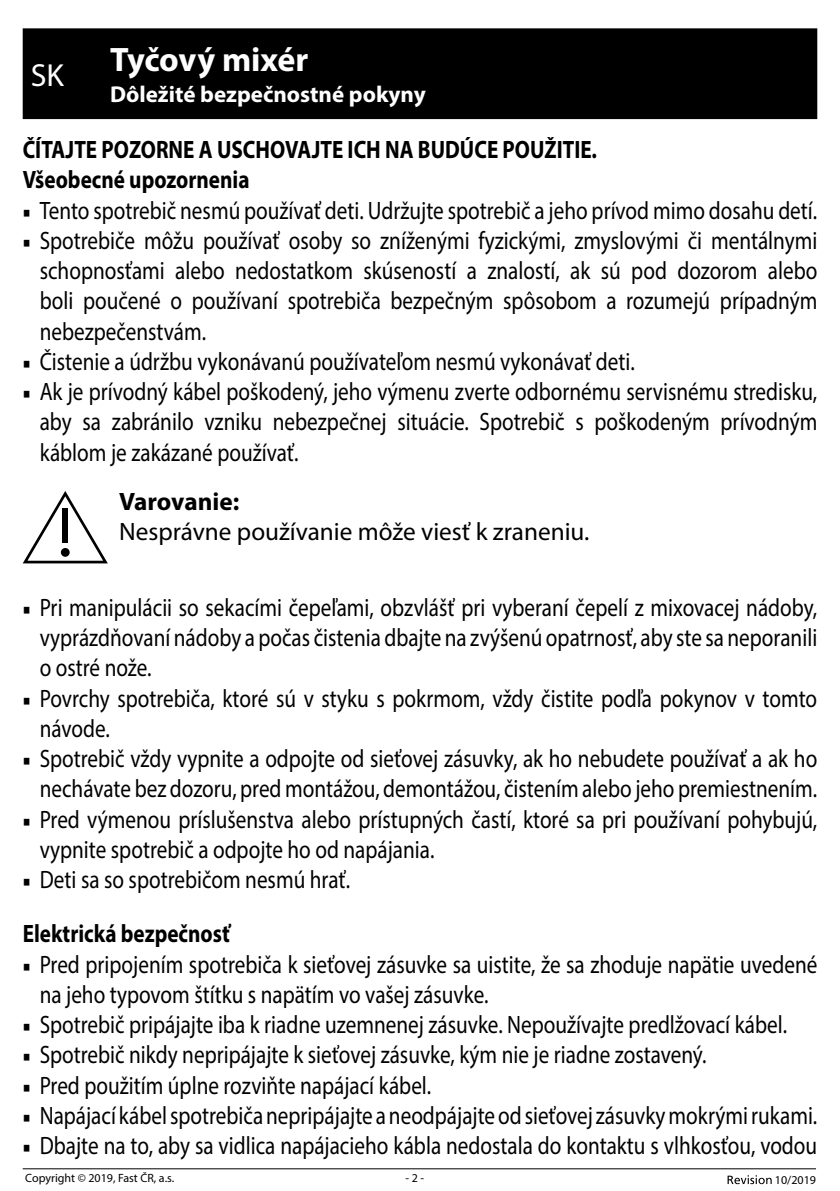
<style>
.page{position:relative;width:840px;height:1191px;background:#fff}
.page>*{position:absolute;margin:0;border:0;box-sizing:border-box;transform-origin:0 0}
.t1{font:700 34px "Myriad Pro";letter-spacing:-.01em;color:#fff}
.t2{font:32px "Myriad Pro";color:#fff}
.t3{font:25.2px/30.2px "Myriad Pro";color:#000;scale:.84 1}
.t4{font:700 25.2px/30.2px "Myriad Pro";color:#000;scale:.84 1}
.t5{font:25.2px "Myriad Pro";color:#000}
.t6{font:700 25.2px "Myriad Pro";color:#000}
.t7{font:700 23px "Myriad Pro";color:#fff}
.t8{font:12px "Myriad Pro";color:#000}
.s1{font-family:"Minion Pro";font-size:23px}
.s2{font-weight:700}
</style>
<div class="page">
<hr style="left:23px;top:1168px;width:792px;height:1px;background:#000">
<svg style="left:727px;top:1175px;width:44px;height:9px"></svg>
<div style="left:23px;top:28px;width:793px;height:91px;background:#000"></div>
<svg style="left:23px;top:491px;width:85px;height:72px"></svg>
<div style="left:62px;top:508px;width:6px;height:35px;background:#000"></div>
<div style="left:61px;top:548px;width:9px;height:9px;background:#000;border-radius:50%"></div>
<h1 class="t1" style="left:110px;top:37px;width:200px">Tyčový mixér</h1>
<p class="t7" style="left:110px;top:79px;width:317px">Dôležité bezpečnostné pokyny</p>
<p class="t4" style="left:23px;top:134px;width:685px">ČÍTAJTE POZORNE A USCHOVAJTE ICH NA BUDÚCE POUŽITIE.<br>Všeobecné upozornenia</p>
<p class="t3" style="left:23px;top:195px;width:946px"><span class="s1">■</span> Tento spotrebič nesmú používať deti. Udržujte spotrebič a jeho prívod mimo dosahu detí.</p>
<p class="t3" style="left:40px;top:225px;width:926px;text-align:justify;text-indent:-17px"><span class="s1">■</span> Spotrebiče môžu používať osoby so zníženými fyzickými, zmyslovými či mentálnymi schopnosťami alebo nedostatkom skúseností a znalostí, ak sú pod dozorom alebo boli poučené o používaní spotrebiča bezpečným spôsobom a rozumejú prípadným nebezpečenstvám.</p>
<p class="t3" style="left:23px;top:346px;width:729px"><span class="s1">■</span> Čistenie a údržbu vykonávanú používateľom nesmú vykonávať deti.</p>
<p class="t3" style="left:40px;top:376px;width:926px;text-align:justify;text-indent:-17px"><span class="s1">■</span> Ak je prívodný kábel poškodený, jeho výmenu zverte odbornému servisnému stredisku, aby sa zabránilo vzniku nebezpečnej situácie. Spotrebič s poškodeným prívodným káblom je zakázané používať.</p>
<p class="t6" style="left:119px;top:485px;width:121px">Varovanie:</p>
<p class="t5" style="left:119px;top:516px;width:471px">Nesprávne používanie môže viesť k zraneniu.</p>
<p class="t2" style="left:31px;top:55px;width:35px">SK</p>
<p class="t3" style="left:40px;top:592px;width:926px;text-align:justify;text-indent:-17px"><span class="s1">■</span> Pri manipulácii so sekacími čepeľami, obzvlášť pri vyberaní čepelí z mixovacej nádoby, vyprázdňovaní nádoby a počas čistenia dbajte na zvýšenú opatrnosť, aby ste sa neporanili o ostré nože.</p>
<p class="t3" style="left:40px;top:682px;width:926px;text-indent:-17px"><span class="s1">■</span> Povrchy spotrebiča, ktoré sú v styku s pokrmom, vždy čistite podľa pokynov v tomto návode.</p>
<p class="t3" style="left:23px;top:743px;width:946px;text-align:right"><span class="s1">■</span> Spotrebič vždy vypnite a odpojte od sieťovej zásuvky, ak ho nebudete používať a ak ho nechávate bez dozoru, pred montážou, demontážou, čistením alebo jeho premiestnením.</p>
<p class="t3" style="left:40px;top:803px;width:926px;text-indent:-17px"><span class="s1">■</span> Pred výmenou príslušenstva alebo prístupných častí, ktoré sa pri používaní pohybujú, vypnite spotrebič a odpojte ho od napájania.</p>
<p class="t3" style="left:23px;top:852px;width:391px;line-height:54.2px"><span class="s1">■</span> Deti sa so spotrebičom nesmú hrať.<br><span class="s2">Elektrická bezpečnosť</span></p>
<p class="t3" style="left:40px;top:948px;width:926px;text-indent:-17px"><span class="s1">■</span> Pred pripojením spotrebiča k sieťovej zásuvke sa uistite, že sa zhoduje napätie uvedené na jeho typovom štítku s napätím vo vašej zásuvke.</p>
<p class="t3" style="left:23px;top:1009px;width:910px"><span class="s1">■</span> Spotrebič pripájajte iba k riadne uzemnenej zásuvke. Nepoužívajte predlžovací kábel.</p>
<p class="t3" style="left:23px;top:1039px;width:815px"><span class="s1">■</span> Spotrebič nikdy nepripájajte k sieťovej zásuvke, kým nie je riadne zostavený.</p>
<p class="t3" style="left:23px;top:1069px;width:487px"><span class="s1">■</span> Pred použitím úplne rozviňte napájací kábel.</p>
<p class="t3" style="left:23px;top:1100px;width:946px"><span class="s1">■</span> Napájací kábel spotrebiča nepripájajte a neodpájajte od sieťovej zásuvky mokrými rukami.</p>
<p class="t3" style="left:23px;top:1130px;width:946px"><span class="s1">■</span> Dbajte na to, aby sa vidlica napájacieho kábla nedostala do kontaktu s vlhkosťou, vodou</p>
<p class="t8" style="left:25px;top:1170px;width:150px">Copyright © 2019, Fast ČR, a.s.</p>
<p class="t8" style="left:405px;top:1170px;width:20px">- 2 -</p>
<p class="t8" style="left:774px;top:1172px;width:43px">10/2019</p>
</div>
